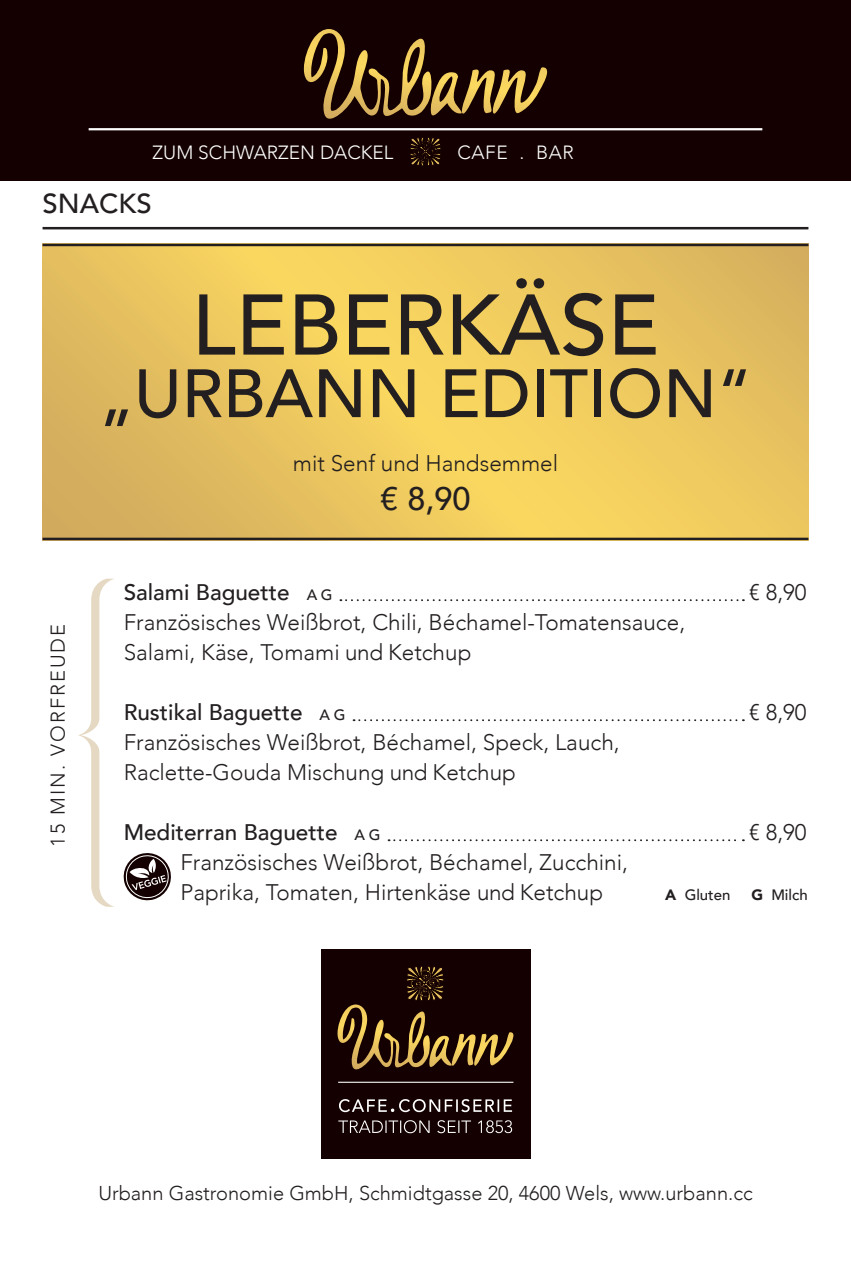
<style>
.page{position:relative;width:851px;height:1276px;background:#fff}
.page>*{position:absolute;margin:0;border:0;box-sizing:border-box;transform-origin:0 0}
.t1{font:500 85px "Avenir";color:#231f20}
.t2{font:500 67.5px "Avenir";color:#231f20}
.t3{font:500 32.5px "Avenir";color:#231f20}
.t4{font:500 27.5px "Avenir";color:#231f20}
.t5{font:300 22.5px/30px "Avenir";color:#231f20}
.t6{font:500 22.5px "Avenir";color:#231f20}
.t7{font:300 20px "Avenir";color:#231f20}
.t8{font:300 20px "Avenir";letter-spacing:.1em;color:#231f20}
.t9{font:300 19px "Avenir";color:#fff}
.t10{font:500 15px "Avenir";color:#231f20}
.s1{font-size:15px}
.s2{font-weight:900}
</style>
<div class="page">
<div style="left:0;top:0;width:850px;height:181px;background:#140000"></div>
<hr style="left:89px;top:128px;width:673px;height:2px;background:#fff">
<svg style="left:304px;top:29px;width:243px;height:90px"></svg>
<svg style="left:410px;top:137px;width:31px;height:29px"></svg>
<div style="left:320px;top:949px;width:210px;height:209px;background:#140000"></div>
<hr style="left:338px;top:1081px;width:175px;height:1px;background:#fff">
<svg style="left:337px;top:966px;width:177px;height:104px"></svg>
<svg style="left:338px;top:1120px;width:174px;height:13px"></svg>
<svg style="left:339px;top:1099px;width:173px;height:13px"></svg>
<hr style="left:43px;top:227px;width:765px;height:2px;background:#231f20">
<svg style="left:43px;top:246px;width:765px;height:291px"></svg>
<hr style="left:43px;top:244px;width:765px;height:2px;background:#231f20">
<hr style="left:43px;top:537px;width:765px;height:3px;background:#231f20">
<svg style="left:340px;top:599px;width:403px;height:2px"></svg>
<svg style="left:353px;top:719px;width:390px;height:2px"></svg>
<svg style="left:388px;top:839px;width:355px;height:2px"></svg>
<svg style="left:123px;top:853px;width:48px;height:48px"></svg>
<svg style="left:78px;top:578px;width:36px;height:329px"></svg>
<p class="t9" style="left:153px;top:142px;width:242px">ZUM SCHWARZEN DACKEL</p>
<p class="t9" style="left:457px;top:142px;width:118px">CAFE . BAR</p>
<p class="t4" style="left:43px;top:179px;width:111px">SNACKS</p>
<p class="t8" style="left:46px;top:846px;width:224px;rotate:-90deg">15 MIN. VORFREUDE</p>
<h1 class="t1" style="left:191px;top:251px;width:469px">LEBERKÄSE</h1>
<h2 class="t2" style="left:99px;top:335px;width:654px">„URBANN EDITION“</h2>
<p class="t5" style="left:293px;top:448px;width:267px">mit Senf und Handsemmel</p>
<h3 class="t3" style="left:380px;top:471px;width:92px">€ 8,90</h3>
<p class="t6" style="left:124px;top:573px;width:210px">Salami Baguette <span class="s1">A G</span></p>
<p class="t5" style="left:749px;top:577px;width:59px">€ 8,90</p>
<p class="t5" style="left:124px;top:607px;width:563px">Französisches Weißbrot, Chili, Béchamel-Tomatensauce,<br>Salami, Käse, Tomami und Ketchup</p>
<p class="t6" style="left:124px;top:693px;width:223px">Rustikal Baguette <span class="s1">A G</span></p>
<p class="t5" style="left:749px;top:697px;width:59px">€ 8,90</p>
<p class="t5" style="left:124px;top:727px;width:497px">Französisches Weißbrot, Béchamel, Speck, Lauch,<br>Raclette-Gouda Mischung und Ketchup</p>
<p class="t6" style="left:124px;top:813px;width:258px">Mediterran Baguette <span class="s1">A G</span></p>
<p class="t5" style="left:749px;top:817px;width:59px">€ 8,90</p>
<p class="t5" style="left:180px;top:847px;width:449px">Französisches Weißbrot, Béchamel, Zucchini,<br>Paprika, Tomaten, Hirtenkäse und Ketchup</p>
<p class="t10" style="left:665px;top:882px;width:67px"><span class="s2">A</span> Gluten</p>
<p class="t10" style="left:751px;top:882px;width:58px"><span class="s2">G</span> Milch</p>
<p class="t7" style="left:98px;top:1181px;width:655px">Urbann Gastronomie GmbH, Schmidtgasse 20, 4600 Wels, www.urbann.cc</p>
</div>
